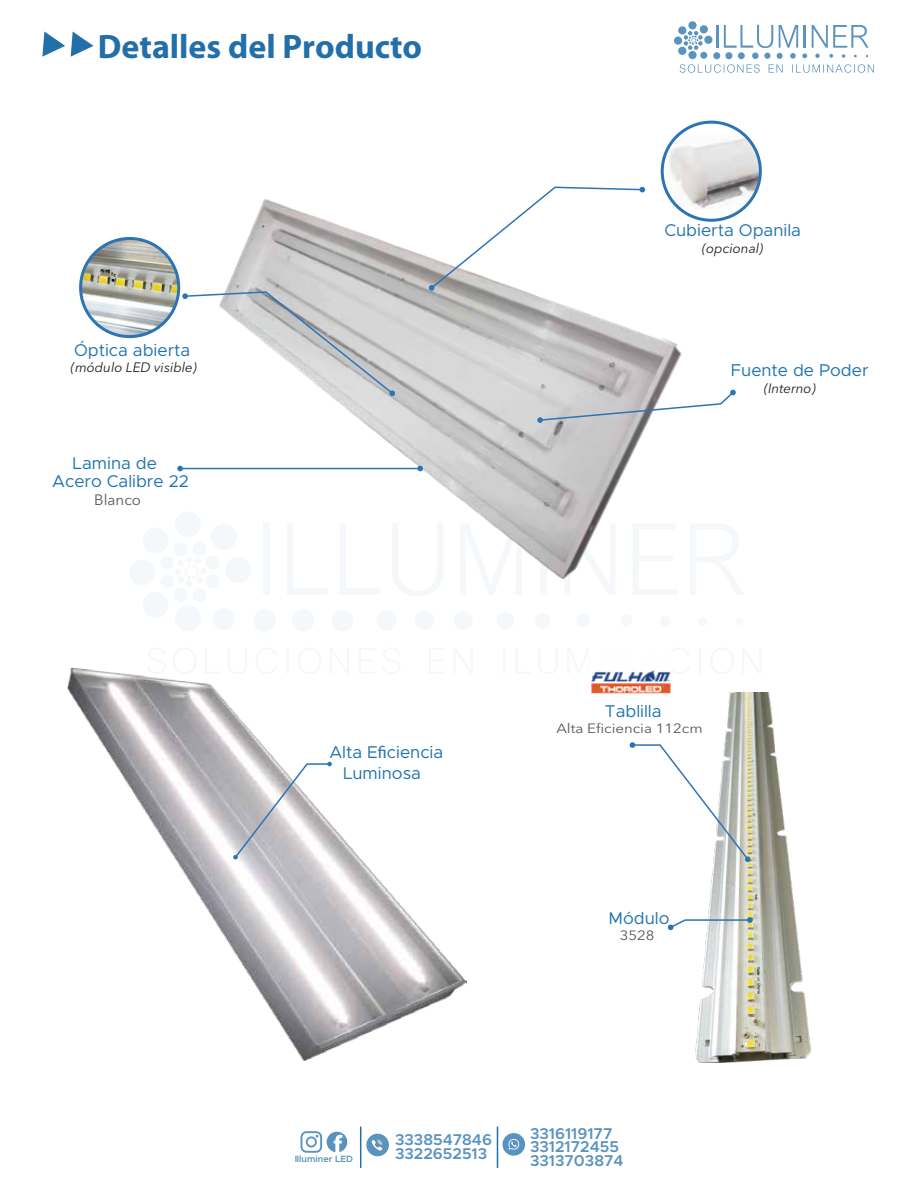
<style>
.page{position:relative;width:918px;height:1188px;background:#fff}
.page>*{position:absolute;margin:0;border:0;box-sizing:border-box;transform-origin:0 0}
.t1{font:700 33.9px "Myriad Pro";color:#226fa9}
.t2{font:17.1px/20.7px "Metropolis";color:#1f73af;text-align:center}
.t3{font:600 15.75px/13.6px "Metropolis";color:#226fa9}
.t4{font:15px "Avenir Next LT Pro";color:#595857}
.t5{font:italic 13.5px "Avenir Next LT Pro";color:#221f1f}
.t6{font:13.35px "Avenir Next LT Pro";color:#595857;scale:1.12 1}
.t7{font:600 9.15px "Metropolis";color:#226fa9}
.s1{font-family:"Myriad Pro"}
</style>
<div class="page">
<div style="left:143px;top:528px;width:26px;height:25px;background:#f4f8fa;border-radius:50%"></div>
<div style="left:129px;top:560px;width:26px;height:26px;background:#f4f8fa;border-radius:50%"></div>
<div style="left:143px;top:592px;width:26px;height:26px;background:#f4f8fa;border-radius:50%"></div>
<div style="left:175px;top:605px;width:26px;height:26px;background:#f4f8fa;border-radius:50%"></div>
<div style="left:213px;top:608px;width:22px;height:22px;background:#f4f8fa;border-radius:50%"></div>
<div style="left:192px;top:588px;width:14px;height:14px;background:#f4f8fa;border-radius:50%"></div>
<div style="left:174px;top:588px;width:14px;height:14px;background:#f4f8fa;border-radius:50%"></div>
<div style="left:160px;top:574px;width:14px;height:14px;background:#f4f8fa;border-radius:50%"></div>
<div style="left:160px;top:556px;width:14px;height:14px;background:#f4f8fa;border-radius:50%"></div>
<div style="left:206px;top:574px;width:14px;height:14px;background:#f4f8fa;border-radius:50%"></div>
<div style="left:263px;top:523px;width:6px;height:72px;background:#f4f8fa"></div>
<svg style="left:287px;top:584px;width:40px;height:11px"></svg>
<svg style="left:340px;top:584px;width:39px;height:10px"></svg>
<svg style="left:396px;top:584px;width:43px;height:12px"></svg>
<div style="left:253px;top:609px;width:23px;height:23px;background:#f4f8fa;border-radius:50%"></div>
<div style="left:292px;top:609px;width:22px;height:23px;background:#f4f8fa;border-radius:50%"></div>
<div style="left:331px;top:609px;width:22px;height:22px;background:#f4f8fa;border-radius:50%"></div>
<div style="left:376px;top:610px;width:21px;height:21px;background:#f4f8fa;border-radius:50%"></div>
<div style="left:415px;top:611px;width:19px;height:19px;background:#f4f8fa;border-radius:50%"></div>
<div style="left:454px;top:611px;width:19px;height:19px;background:#f4f8fa;border-radius:50%"></div>
<div style="left:497px;top:612px;width:17px;height:18px;background:#f4f8fa;border-radius:50%"></div>
<div style="left:535px;top:613px;width:15px;height:15px;background:#f4f8fa;border-radius:50%"></div>
<div style="left:576px;top:614px;width:14px;height:14px;background:#f4f8fa;border-radius:50%"></div>
<div style="left:621px;top:615px;width:11px;height:11px;background:#f4f8fa;border-radius:50%"></div>
<div style="left:660px;top:616px;width:11px;height:11px;background:#f4f8fa;border-radius:50%"></div>
<div style="left:698px;top:617px;width:9px;height:9px;background:#f4f8fa;border-radius:50%"></div>
<div style="left:735px;top:618px;width:8px;height:7px;background:#f4f8fa;border-radius:50%"></div>
<svg style="left:461px;top:584px;width:60px;height:11px"></svg>
<div style="left:540px;top:523px;width:6px;height:72px;background:#f4f8fa"></div>
<svg style="left:565px;top:584px;width:50px;height:11px"></svg>
<svg style="left:633px;top:584px;width:44px;height:10px"></svg>
<svg style="left:690px;top:524px;width:53px;height:71px"></svg>
<svg style="left:568px;top:648px;width:21px;height:25px"></svg>
<svg style="left:330px;top:648px;width:19px;height:19px"></svg>
<svg style="left:742px;top:648px;width:19px;height:25px"></svg>
<svg style="left:454px;top:648px;width:18px;height:25px"></svg>
<svg style="left:429px;top:648px;width:15px;height:19px"></svg>
<svg style="left:383px;top:648px;width:17px;height:19px"></svg>
<svg style="left:148px;top:648px;width:17px;height:19px"></svg>
<svg style="left:359px;top:648px;width:15px;height:19px"></svg>
<svg style="left:539px;top:648px;width:18px;height:26px"></svg>
<svg style="left:228px;top:648px;width:19px;height:19px"></svg>
<svg style="left:256px;top:648px;width:21px;height:19px"></svg>
<svg style="left:516px;top:648px;width:14px;height:25px"></svg>
<svg style="left:205px;top:649px;width:2px;height:18px"></svg>
<svg style="left:287px;top:648px;width:1px;height:19px"></svg>
<svg style="left:503px;top:649px;width:2px;height:24px"></svg>
<svg style="left:699px;top:649px;width:2px;height:24px"></svg>
<svg style="left:298px;top:648px;width:23px;height:19px"></svg>
<svg style="left:173px;top:648px;width:23px;height:19px"></svg>
<svg style="left:711px;top:648px;width:22px;height:26px"></svg>
<svg style="left:673px;top:648px;width:16px;height:26px"></svg>
<svg style="left:366px;top:1134px;width:23px;height:22px"></svg>
<svg style="left:372px;top:1140px;width:10px;height:11px"></svg>
<svg style="left:502px;top:1133px;width:23px;height:23px"></svg>
<svg style="left:508px;top:1138px;width:12px;height:12px"></svg>
<hr style="left:360px;top:1127px;width:1px;height:41px;background:#226fa9">
<hr style="left:497px;top:1127px;width:1px;height:41px;background:#226fa9">
<svg style="left:301px;top:1131px;width:46px;height:22px"></svg>
<svg style="left:678px;top:26px;width:8px;height:9px"></svg>
<div style="left:674px;top:37px;width:8px;height:8px;background:#5993be;border-radius:50%"></div>
<svg style="left:688px;top:21px;width:9px;height:8px"></svg>
<svg style="left:680px;top:25px;width:194px;height:48px"></svg>
<svg style="left:71px;top:32px;width:22px;height:25px"></svg>
<svg style="left:42px;top:32px;width:23px;height:25px"></svg>
<img style="left:695px;top:692px;width:116px;height:371px">
<img style="left:591px;top:670px;width:80px;height:24px">
<img style="left:67px;top:667px;width:400px;height:394px">
<img style="left:171px;top:160px;width:514px;height:424px">
<img style="left:81px;top:238px;width:98px;height:99px;border-radius:49px">
<div style="left:79px;top:237px;width:101px;height:101px;border:3px solid #2d74b5;border-radius:50%"></div>
<svg style="left:662px;top:122px;width:98px;height:98px"></svg>
<img style="left:664px;top:133px;width:96px;height:77px">
<div style="left:661px;top:121px;width:101px;height:101px;border:3px solid #2d74b5;border-radius:50%"></div>
<svg style="left:182px;top:290px;width:213px;height:106px"></svg>
<svg style="left:233px;top:762px;width:99px;height:98px"></svg>
<svg style="left:429px;top:186px;width:216px;height:105px"></svg>
<hr style="left:180px;top:468px;width:240px;height:1px;background:#2d74b5">
<svg style="left:417px;top:466px;width:6px;height:5px"></svg>
<svg style="left:177px;top:466px;width:6px;height:5px"></svg>
<svg style="left:630px;top:742px;width:121px;height:120px"></svg>
<svg style="left:667px;top:917px;width:86px;height:14px"></svg>
<svg style="left:537px;top:389px;width:199px;height:34px"></svg>
<h1 class="t1" style="left:98px;top:24px;width:326px">Detalles del Producto</h1>
<p class="t2" style="left:74px;top:340px;width:118px">Óptica abierta</p>
<p class="t5" style="left:71px;top:360px;width:127px">(módulo LED visible)</p>
<p class="t2" style="left:52px;top:454px;width:138px;line-height:18px;text-align:left;text-indent:20px">Lamina de<br>Acero Calibre 22</p>
<p class="t4" style="left:94px;top:490px;width:48px">Blanco</p>
<p class="t2" style="left:329px;top:742px;width:115px">Alta E<span class="s1">fi</span>ciencia<br>Luminosa</p>
<p class="t2" style="left:665px;top:220px;width:138px">Cubierta Opanila</p>
<p class="t5" style="left:702px;top:240px;width:63px">(opcional)</p>
<p class="t2" style="left:731px;top:360px;width:139px">Fuente de Poder</p>
<p class="t5" style="left:764px;top:380px;width:53px">(Interno)</p>
<p class="t2" style="left:605px;top:700px;width:58px">Tablilla</p>
<p class="t6" style="left:556px;top:720px;width:132px">Alta Eficiencia 112cm</p>
<p class="t2" style="left:608px;top:908px;width:63px">Módulo</p>
<p class="t6" style="left:620px;top:927px;width:33px">3528</p>
<p class="t3" style="left:395px;top:1133px;width:98px">3338547846</p>
<p class="t3" style="left:530px;top:1126px;width:95px">3316119177<br>3312172455<br>3313703874</p>
<p class="t7" style="left:294px;top:1153px;width:60px">Illuminer LED</p>
<p class="t3" style="left:395px;top:1147px;width:94px">3322652513</p>
</div>
